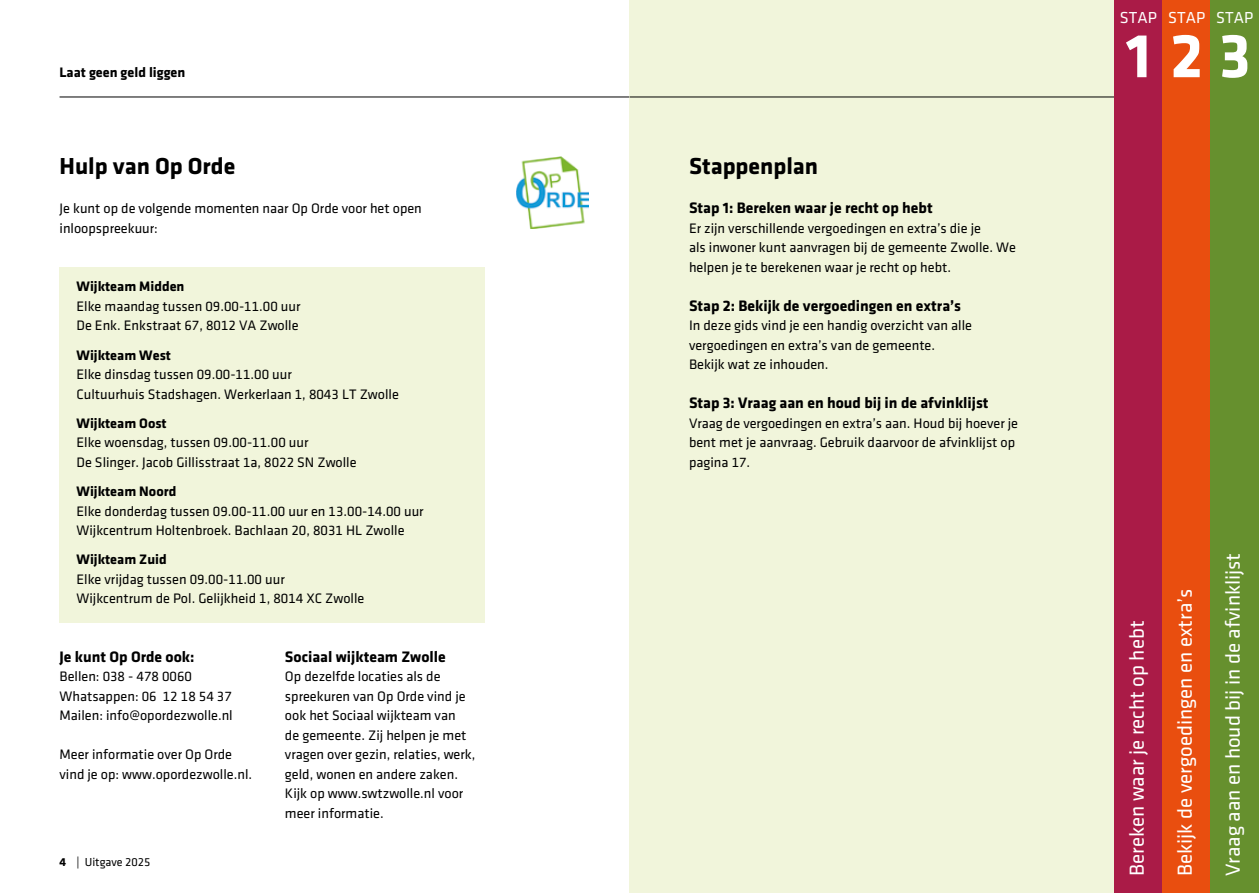
<style>
.page{position:relative;width:1259px;height:893px;background:#fff}
.page>*{position:absolute;margin:0;border:0;box-sizing:border-box;transform-origin:0 0}
.t1{font:700 64.5px "Klavika";color:#fff}
.t2{font:700 24px "Klavika";color:#000}
.t3{font:21px "Klavika Regular TF";color:#fff}
.t4{font:16.5px "Klavika Regular TF";letter-spacing:.005em;color:#fff}
.t5{font:700 15.75px "Klavika";color:#000}
.t6{font:14.25px/19.5px "Klavika Regular TF";color:#000}
.t7{font:700 14.25px "Klavika";color:#000}
.t8{font:12px "Klavika Regular TF";color:#000}
.s1{font-family:"Klavika";font-weight:700}
</style>
<div class="page">
<div style="left:60px;top:267px;width:425px;height:356px;background:#f1f5db"></div>
<hr style="left:60px;top:97px;width:1140px;height:1px;background:#000">
<div style="left:629px;top:0;width:630px;height:893px;background:#f1f5db"></div>
<hr style="left:629px;top:97px;width:571px;height:1px;background:#000">
<div style="left:1114px;top:0;width:48px;height:893px;background:#aa1b47"></div>
<div style="left:1162px;top:0;width:48px;height:893px;background:#e94e0f"></div>
<div style="left:1210px;top:0;width:49px;height:893px;background:#66902e"></div>
<img style="left:517px;top:157px;width:72px;height:71px">
<p class="t7" style="left:60px;top:64px;width:127px">Laat geen geld liggen</p>
<h2 class="t2" style="left:60px;top:153px;width:177px">Hulp van Op Orde</h2>
<p class="t6" style="left:60px;top:199px;width:364px">Je kunt op de volgende momenten naar Op Orde voor het open inloopspreekuur:</p>
<p class="t7" style="left:77px;top:279px;width:109px">Wijkteam Midden</p>
<p class="t6" style="left:77px;top:297px;width:225px">Elke maandag tussen 09.00-11.00 uur<br>De Enk. Enkstraat 67, 8012 VA Zwolle</p>
<p class="t7" style="left:77px;top:347px;width:96px">Wijkteam West</p>
<p class="t6" style="left:77px;top:365px;width:324px">Elke dinsdag tussen 09.00-11.00 uur<br>Cultuurhuis Stadshagen. Werkerlaan 1, 8043 LT Zwolle</p>
<p class="t7" style="left:77px;top:415px;width:92px">Wijkteam Oost</p>
<p class="t6" style="left:77px;top:433px;width:281px">Elke woensdag, tussen 09.00-11.00 uur<br>De Slinger. Jacob Gillisstraat 1a, 8022 SN Zwolle</p>
<p class="t7" style="left:77px;top:484px;width:101px">Wijkteam Noord</p>
<p class="t6" style="left:77px;top:501px;width:349px">Elke donderdag tussen 09.00-11.00 uur en 13.00-14.00 uur<br>Wijkcentrum Holtenbroek. Bachlaan 20, 8031 HL Zwolle</p>
<p class="t7" style="left:77px;top:552px;width:92px">Wijkteam Zuid</p>
<p class="t6" style="left:77px;top:570px;width:289px">Elke vrijdag tussen 09.00-11.00 uur<br>Wijkcentrum de Pol. Gelijkheid 1, 8014 XC Zwolle</p>
<p class="t5" style="left:60px;top:648px;width:137px">Je kunt Op Orde ook:</p>
<p class="t6" style="left:60px;top:667px;width:175px">Bellen: 038 - 478 0060<br>Whatsappen: 06 12 18 54 37<br>Mailen: info@opordezwolle.nl</p>
<p class="t6" style="left:60px;top:745px;width:194px">Meer informatie over Op Orde vind je op: www.opordezwolle.nl.</p>
<p class="t8" style="left:60px;top:855px;width:92px"><span class="s1">4</span> | Uitgave 2025</p>
<p class="t5" style="left:285px;top:648px;width:162px">Sociaal wijkteam Zwolle</p>
<p class="t6" style="left:285px;top:667px;width:192px">Op dezelfde locaties als de spreekuren van Op Orde vind je ook het Sociaal wijkteam van<br>de gemeente. Zij helpen je met vragen over gezin, relaties, werk, geld, wonen en andere zaken.<br>Kijk op www.swtzwolle.nl voor meer informatie.</p>
<h2 class="t2" style="left:689px;top:153px;width:131px">Stappenplan</h2>
<p class="t5" style="left:689px;top:199px;width:245px">Stap 1: Bereken waar je recht op hebt</p>
<p class="t6" style="left:689px;top:218px;width:328px">Er zijn verschillende vergoedingen en extra’s die je<br>als inwoner kunt aanvragen bij de gemeente Zwolle. We helpen je te berekenen waar je recht op hebt.</p>
<p class="t5" style="left:689px;top:297px;width:274px">Stap 2: Bekijk de vergoedingen en extra’s</p>
<p class="t6" style="left:689px;top:316px;width:284px">In deze gids vind je een handig overzicht van alle vergoedingen en extra’s van de gemeente.<br>Bekijk wat ze inhouden.</p>
<p class="t5" style="left:689px;top:394px;width:301px">Stap 3: Vraag aan en houd bij in de afvinklijst</p>
<p class="t6" style="left:689px;top:413px;width:330px">Vraag de vergoedingen en extra’s aan. Houd bij hoever je bent met je aanvraag. Gebruik daarvoor de afvinklijst op pagina 17.</p>
<p class="t4" style="left:1120px;top:9px;width:39px">STAP</p>
<h1 class="t1" style="left:1126px;top:20px;width:126px">1 2 3</h1>
<p class="t4" style="left:1168px;top:9px;width:39px">STAP</p>
<p class="t4" style="left:1216px;top:9px;width:39px">STAP</p>
<h3 class="t3" style="left:1126px;top:876px;width:257px;rotate:-90deg">Bereken waar je recht op hebt</h3>
<h3 class="t3" style="left:1174px;top:876px;width:289px;rotate:-90deg">Bekijk de vergoedingen en extra’s</h3>
<h3 class="t3" style="left:1222px;top:876px;width:325px;rotate:-90deg">Vraag aan en houd bij in de afvinklijst</h3>
</div>
